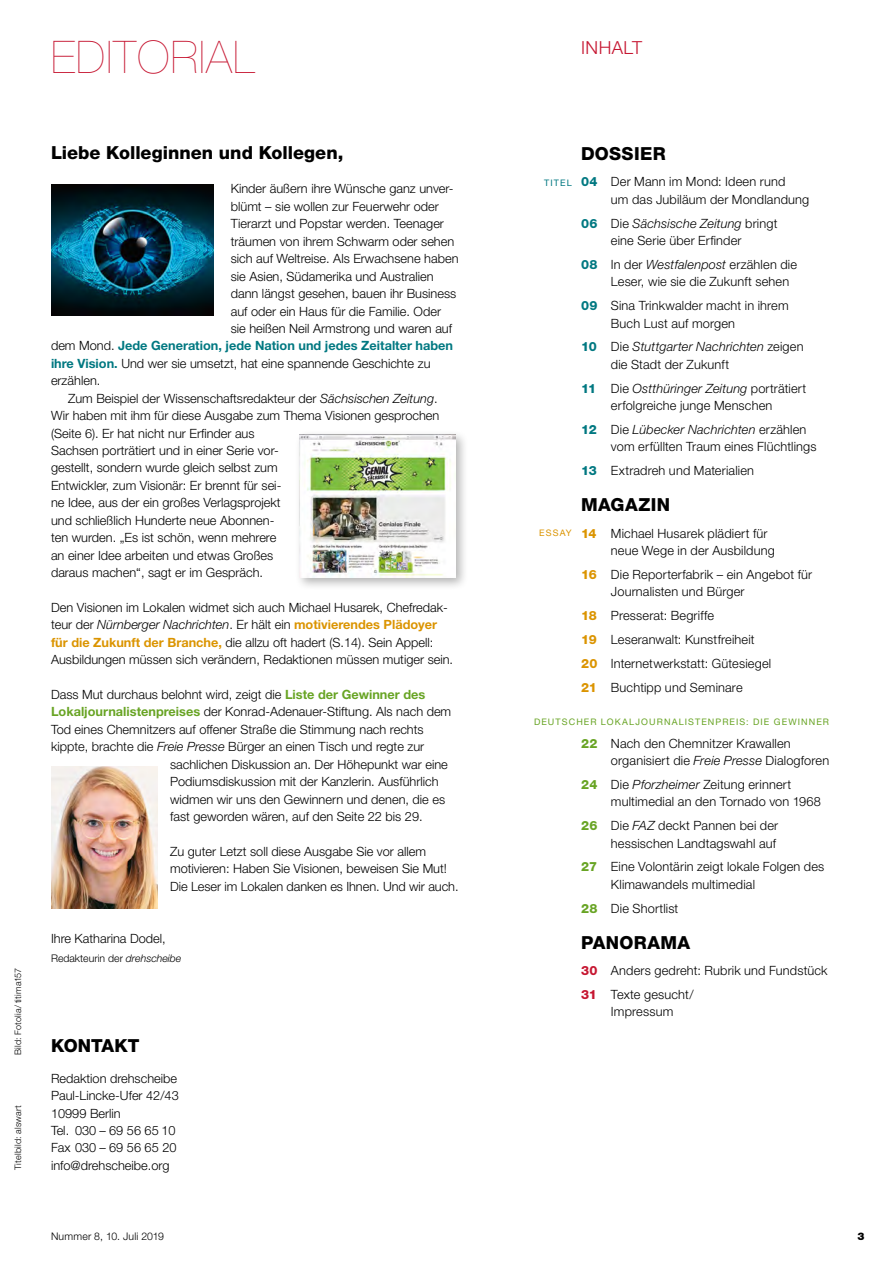
<style>
.page{position:relative;width:893px;height:1263px;background:#fff}
.page>*{position:absolute;margin:0;border:0;box-sizing:border-box;transform-origin:0 0}
.t1{font:200 45px "Helvetica Neue LT Std";letter-spacing:.025em;color:#c61631}
.t2{font:800 18px "Helvetica Neue LT Std";letter-spacing:.005em;color:#000}
.t3{font:300 18px "Helvetica Neue LT Std";letter-spacing:.025em;color:#c61631}
.t4{font:300 12.75px/17.4px "Helvetica Neue LT Std";color:#000}
.t5{font:700 12.75px "Helvetica Neue LT Std";color:#007881}
.t6{font:300 10.5px "Helvetica Neue LT Std";color:#000}
.t7{font:300 10.5px "Helvetica Neue LT Std";letter-spacing:.02em;color:#000}
.t8{font:900 10.5px "Helvetica Neue LT Std";color:#000}
.t9{font:9px "Helvetica Neue LT Std";letter-spacing:.12em;color:#68a424}
.t10{font:300 9px "Helvetica Neue LT Std";letter-spacing:.02em;color:#000}
.t11{font:9px "Helvetica Neue LT Std";letter-spacing:.12em;color:#007881}
.t12{font:9px "Helvetica Neue LT Std";letter-spacing:.115em;color:#db9400}
.s1{font-weight:300;color:#000}
.s2{font-weight:700;color:#007881}
.s3{font-style:italic}
.s4{font-weight:700;color:#db9400}
.s5{font-weight:700;color:#68a424}
.s6{font-weight:800;color:#007881}
.s7{font-weight:800;color:#db9400}
.s8{font-weight:800;color:#68a424}
.s9{font-weight:800;color:#c61631}
</style>
<div class="page">
<img style="left:51px;top:184px;width:163px;height:131px">
<div style="left:294px;top:429px;width:175px;height:161px;background:#000;opacity:.3"></div>
<img style="left:299px;top:434px;width:156px;height:143px">
<img style="left:51px;top:766px;width:106px;height:142px">
<p class="t10" style="left:13px;top:1055px;width:89px;rotate:-90deg">Bild: Fotolia/titima157</p>
<p class="t10" style="left:13px;top:1170px;width:66px;rotate:-90deg">Titelbild: alswart</p>
<h1 class="t1" style="left:51px;top:31px;width:205px">EDITORIAL</h1>
<h2 class="t2" style="left:51px;top:141px;width:294px">Liebe Kolleginnen und Kollegen,</h2>
<p class="t4" style="left:231px;top:180px;width:224px">Kinder äußern ihre Wünsche ganz unver-</p>
<p class="t4" style="left:231px;top:197px;width:210px">blümt – sie wollen zur Feuerwehr oder</p>
<p class="t4" style="left:231px;top:215px;width:215px">Tierarzt und Popstar werden. Teenager</p>
<p class="t4" style="left:231px;top:232px;width:225px">träumen von ihrem Schwarm oder sehen</p>
<p class="t4" style="left:231px;top:250px;width:229px">sich auf Weltreise. Als Erwachsene haben</p>
<p class="t4" style="left:231px;top:267px;width:204px">sie Asien, Südamerika und Australien</p>
<p class="t4" style="left:231px;top:285px;width:227px">dann längst gesehen, bauen ihr Business</p>
<p class="t4" style="left:231px;top:302px;width:212px">auf oder ein Haus für die Familie. Oder</p>
<p class="t4" style="left:231px;top:319px;width:223px">sie heißen Neil Armstrong und waren auf</p>
<p class="t5" style="left:51px;top:338px;width:404px"><span class="s1">dem Mond.</span> Jede Generation, jede Nation und jedes Zeitalter haben</p>
<p class="t4" style="left:51px;top:354px;width:381px"><span class="s2">ihre Vision.</span> Und wer sie umsetzt, hat eine spannende Geschichte zu</p>
<p class="t4" style="left:51px;top:372px;width:51px">erzählen.</p>
<p class="t4" style="left:68px;top:389px;width:371px">Zum Beispiel der Wissenschaftsredakteur der <span class="s3">Sächsischen Zeitung</span>.</p>
<p class="t4" style="left:51px;top:407px;width:390px">Wir haben mit ihm für diese Ausgabe zum Thema Visionen gesprochen</p>
<p class="t4" style="left:51px;top:424px;width:205px">(Seite 6). Er hat nicht nur Erfinder aus</p>
<p class="t4" style="left:51px;top:441px;width:229px">Sachsen porträtiert und in einer Serie vor-</p>
<p class="t4" style="left:51px;top:459px;width:228px">gestellt, sondern wurde gleich selbst zum</p>
<p class="t4" style="left:51px;top:476px;width:232px">Entwickler, zum Visionär: Er brennt für sei-</p>
<p class="t4" style="left:51px;top:494px;width:231px">ne Idee, aus der ein großes Verlagsprojekt</p>
<p class="t4" style="left:51px;top:511px;width:225px">und schließlich Hunderte neue Abonnen-</p>
<p class="t4" style="left:51px;top:529px;width:227px">ten wurden. „Es ist schön, wenn mehrere</p>
<p class="t4" style="left:51px;top:546px;width:224px">an einer Idee arbeiten und etwas Großes</p>
<p class="t4" style="left:51px;top:563px;width:214px">daraus machen“, sagt er im Gespräch.</p>
<p class="t4" style="left:51px;top:598px;width:404px">Den Visionen im Lokalen widmet sich auch Michael Husarek, Chefredak&shy;teur der <span class="s3">Nürnberger Nachrichten</span>. Er hält ein <span class="s4">motivierendes Plädoyer für die Zukunft der Branche,</span> die allzu oft hadert (S.14). Sein Appell:<br>Ausbildungen müssen sich verändern, Redaktionen müssen mutiger sein.</p>
<p class="t4" style="left:51px;top:685px;width:376px">Dass Mut durchaus belohnt wird, zeigt die <span class="s5">Liste der Gewinner des</span></p>
<p class="t4" style="left:51px;top:703px;width:402px"><span class="s5">Lokaljournalistenpreises</span> der Konrad-Adenauer-Stiftung. Als nach dem</p>
<p class="t4" style="left:51px;top:720px;width:374px">Tod eines Chemnitzers auf offener Straße die Stimmung nach rechts</p>
<p class="t4" style="left:51px;top:738px;width:375px">kippte, brachte die <span class="s3">Freie Presse</span> Bürger an einen Tisch und regte zur</p>
<p class="t4" style="left:170px;top:755px;width:279px">sachlichen Diskussion an. Der Höhepunkt war eine</p>
<p class="t4" style="left:170px;top:773px;width:270px">Podiumsdiskussion mit der Kanzlerin. Ausführlich</p>
<p class="t4" style="left:170px;top:790px;width:277px">widmen wir uns den Gewinnern und denen, die es</p>
<p class="t4" style="left:170px;top:807px;width:254px">fast geworden wären, auf den Seite 22 bis 29.</p>
<p class="t4" style="left:170px;top:842px;width:290px">Zu guter Letzt soll diese Ausgabe Sie vor allem motivieren: Haben Sie Visionen, beweisen Sie Mut!<br>Die Leser im Lokalen danken es Ihnen. Und wir auch.</p>
<p class="t4" style="left:51px;top:929px;width:116px">Ihre Katharina Dodel,</p>
<p class="t6" style="left:51px;top:952px;width:132px">Redakteurin der <span class="s3">drehscheibe</span></p>
<h2 class="t2" style="left:51px;top:1035px;width:90px">KONTAKT</h2>
<p class="t4" style="left:51px;top:1069px;width:129px">Redaktion drehscheibe<br>Paul-Lincke-Ufer 42/43<br>10999 Berlin<br>Tel. 030 – 69 56 65 10<br>Fax 030 – 69 56 65 20</p>
<p class="t4" style="left:51px;top:1156px;width:120px">info@drehscheibe.org</p>
<h2 class="t3" style="left:581px;top:37px;width:62px">INHALT</h2>
<p class="t11" style="left:544px;top:178px;width:29px">TITEL</p>
<p class="t12" style="left:539px;top:528px;width:34px">ESSAY</p>
<h2 class="t2" style="left:581px;top:143px;width:86px">DOSSIER</h2>
<p class="t4" style="left:611px;top:173px;width:200px;text-indent:-30px"><span class="s6">04</span> Der Mann im Mond: Ideen rund<br>um das Jubiläum der Mondlandung</p>
<p class="t4" style="left:581px;top:214px;width:198px;text-align:center"><span class="s6">06</span> Die <span class="s3">Sächsische Zeitung</span> bringt eine Serie über Erfinder</p>
<p class="t4" style="left:611px;top:255px;width:188px;text-indent:-30px"><span class="s6">08</span> In der <span class="s3">Westfalenpost</span> erzählen die<br>Leser, wie sie die Zukunft sehen</p>
<p class="t4" style="left:611px;top:297px;width:179px;text-indent:-30px"><span class="s6">09</span> Sina Trinkwalder macht in ihrem<br>Buch Lust auf morgen</p>
<p class="t4" style="left:611px;top:338px;width:194px;text-indent:-30px"><span class="s6">10</span> Die <span class="s3">Stuttgarter Nachrichten</span> zeigen die Stadt der Zukunft</p>
<p class="t4" style="left:581px;top:379px;width:227px;text-align:center"><span class="s6">11</span> Die <span class="s3">Ostthüringer Zeitung</span> porträtiert erfolgreiche junge Menschen</p>
<p class="t4" style="left:611px;top:420px;width:207px;text-indent:-30px"><span class="s6">12</span> Die <span class="s3">Lübecker Nachrichten</span> erzählen vom erfüllten Traum eines Flüchtlings</p>
<p class="t4" style="left:581px;top:462px;width:174px"><span class="s6">13</span> Extradreh und Materialien</p>
<h2 class="t2" style="left:581px;top:494px;width:91px">MAGAZIN</h2>
<p class="t4" style="left:611px;top:524px;width:165px;text-indent:-30px"><span class="s7">14</span> Michael Husarek plädiert für neue Wege in der Ausbildung</p>
<p class="t4" style="left:611px;top:565px;width:203px;text-indent:-30px"><span class="s7">16</span> Die Reporterfabrik – ein Angebot für<br>Journalisten und Bürger</p>
<p class="t4" style="left:581px;top:603px;width:192px;line-height:23.9px"><span class="s7">18</span> Presserat: Begriffe<br><span class="s7">19</span> Leseranwalt: Kunstfreiheit<br><span class="s7">20</span> Internetwerkstatt: Gütesiegel<br><span class="s7">21</span> Buchtipp und Seminare</p>
<p class="t9" style="left:534px;top:716px;width:297px">DEUTSCHER LOKALJOURNALISTENPREIS: DIE GEWINNER</p>
<p class="t4" style="left:611px;top:734px;width:220px;text-indent:-30px"><span class="s8">22</span> Nach den Chemnitzer Krawallen organisiert die <span class="s3">Freie Presse</span> Dialogforen</p>
<p class="t4" style="left:611px;top:775px;width:212px;text-indent:-30px"><span class="s8">24</span> Die <span class="s3">Pforzheimer</span> Zeitung erinnert multimedial an den Tornado von 1968</p>
<p class="t4" style="left:581px;top:816px;width:199px;text-align:right"><span class="s8">26</span> Die <span class="s3">FAZ</span> deckt Pannen bei der hessischen Landtagswahl auf</p>
<p class="t4" style="left:611px;top:858px;width:215px;text-indent:-30px"><span class="s8">27</span> Eine Volontärin zeigt lokale Folgen des<br>Klimawandels multimedial</p>
<p class="t4" style="left:581px;top:899px;width:99px"><span class="s8">28</span> Die Shortlist</p>
<h2 class="t2" style="left:581px;top:931px;width:111px">PANORAMA</h2>
<p class="t4" style="left:581px;top:958px;width:248px;line-height:23.9px"><span class="s9">30</span> Anders gedreht: Rubrik und Fundstück<br><span class="s9">31</span> Texte gesucht/</p>
<p class="t4" style="left:611px;top:1003px;width:64px">Impressum</p>
<p class="t7" style="left:51px;top:1229px;width:115px">Nummer 8, 10. Juli 2019</p>
<p class="t8" style="left:858px;top:1230px;width:9px">3</p>
</div>
